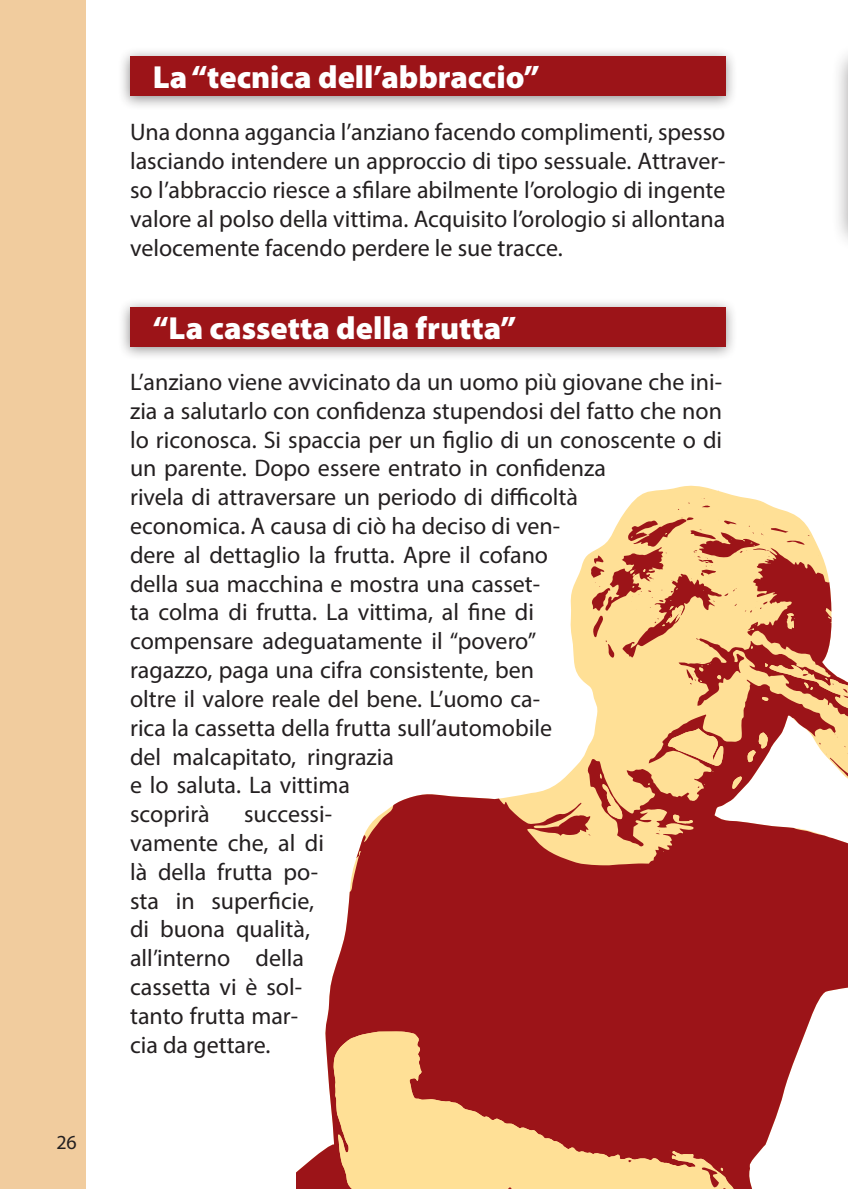
<style>
.page{position:relative;width:848px;height:1189px;background:#fff}
.page>*{position:absolute;margin:0;border:0;box-sizing:border-box;transform-origin:0 0}
.t1{font:900 32px "Myriad Pro";color:#fff}
.t2{font:24px/28.8px "Myriad Pro";color:#231f20}
.t3{font:20px "Myriad Pro";color:#231f20}
</style>
<div class="page">
<div style="left:0;top:0;width:86px;height:1188px;background:#f1cc9e"></div>
<div style="left:118px;top:297px;width:619px;height:64px;background:#231f20;opacity:.5"></div>
<div style="left:130px;top:307px;width:595px;height:39px;background:#9c1418"></div>
<div style="left:118px;top:47px;width:619px;height:64px;background:#231f20;opacity:.5"></div>
<div style="left:130px;top:56px;width:595px;height:40px;background:#9c1418"></div>
<div style="left:831px;top:43px;width:17px;height:209px;background:#231f20;opacity:.5"></div>
<svg style="left:621px;top:485px;width:177px;height:32px;fill:#ffe096"></svg>
<svg style="left:296px;top:552px;width:552px;height:636px"></svg>
<svg style="left:333px;top:1031px;width:420px;height:157px;background:#c4674b"></svg>
<svg style="left:602px;top:784px;width:20px;height:35px"></svg>
<svg style="left:673px;top:814px;width:20px;height:9px"></svg>
<svg style="left:732px;top:776px;width:10px;height:13px"></svg>
<svg style="left:747px;top:732px;width:22px;height:30px"></svg>
<svg style="left:599px;top:773px;width:3px;height:5px"></svg>
<svg style="left:358px;top:851px;width:3px;height:4px"></svg>
<svg style="left:702px;top:505px;width:8px;height:2px"></svg>
<svg style="left:698px;top:784px;width:7px;height:3px"></svg>
<svg style="left:656px;top:830px;width:4px;height:4px"></svg>
<svg style="left:835px;top:733px;width:3px;height:4px"></svg>
<svg style="left:826px;top:753px;width:22px;height:88px"></svg>
<svg style="left:668px;top:728px;width:55px;height:44px;background:#eab67c"></svg>
<svg style="left:702px;top:1167px;width:28px;height:21px"></svg>
<svg style="left:628px;top:1159px;width:4px;height:3px"></svg>
<svg style="left:591px;top:517px;width:257px;height:199px;background:#e1a579"></svg>
<p class="t3" style="left:56px;top:1129px;width:22px">26</p>
<h1 class="t1" style="left:153px;top:59px;width:389px">La “tecnica dell’abbraccio”</h1>
<p class="t2" style="left:130px;top:117px;width:597px;text-align:justify">Una donna aggancia l’anziano facendo complimenti, spesso lasciando intendere un approccio di tipo sessuale. Attraver&shy;so l’abbraccio riesce a sfilare abilmente l’orologio di ingente valore al polso della vittima. Acquisito l’orologio si allontana velocemente facendo perdere le sue tracce.</p>
<h1 class="t1" style="left:153px;top:309px;width:365px">“La cassetta della frutta”</h1>
<p class="t2" style="left:130px;top:367px;width:594px">L’anziano viene avvicinato da un uomo più giovane che ini&shy;zia a salutarlo con confidenza stupendosi del fatto che non lo riconosca. Si spaccia per un figlio di un conoscente o di un parente. Dopo essere entrato in confidenza<br>rivela di attraversare un periodo di difficoltà<br>economica. A causa di ciò ha deciso di ven-<br>dere al dettaglio la frutta. Apre il cofano<br>della sua macchina e mostra una casset-<br>ta colma di frutta. La vittima, al fine di<br>compensare adeguatamente il “povero”<br>ragazzo, paga una cifra consistente, ben<br>oltre il valore reale del bene. L’uomo ca-<br>rica la cassetta della frutta sull’automobile<br>del malcapitato, ringrazia<br>e lo saluta. La vittima<br>scoprirà</p>
<p class="t2" style="left:130px;top:799px;width:204px;text-indent:114px">successi&shy;vamente che, al di là della frutta po&shy;sta in superficie, di buona qualità, all’interno della cassetta vi è sol&shy;tanto frutta mar-<br>cia da gettare.</p>
</div>
